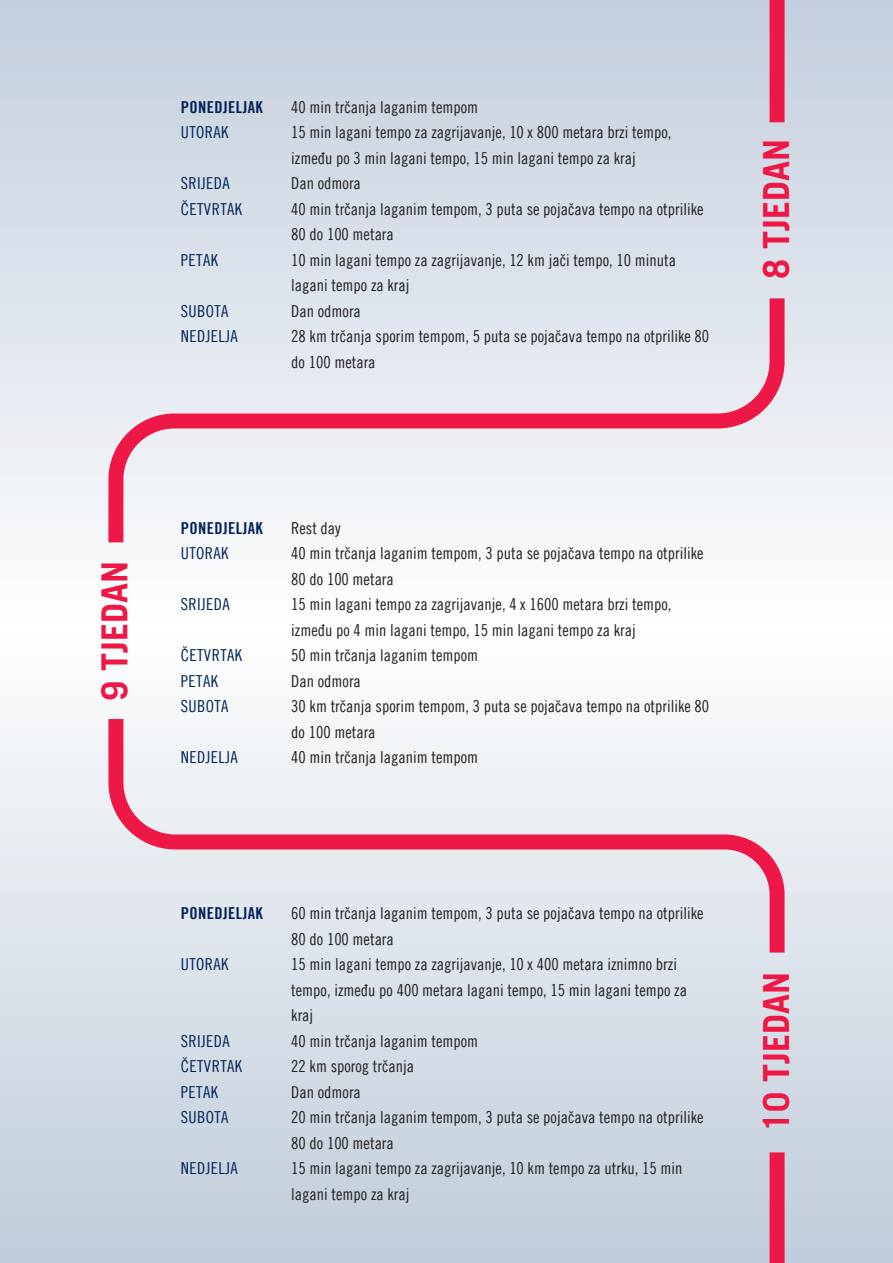
<style>
.page{position:relative;width:893px;height:1263px;background:#fff}
.page>*{position:absolute;margin:0;border:0;box-sizing:border-box;transform-origin:0 0}
.t1{font:700 36px "Trade Gothic LT Std";color:#ed1845}
.t2{font:16.5px/25.5px "Trade Gothic PF Cond Eighteen";color:#231f20}
.t3{font:16.5px "Trade Gothic PF Cond Eighteen";letter-spacing:.025em;color:#002359}
.t4{font:16.5px "Trade Gothic PF Bold Cond Twenty";letter-spacing:.025em;color:#002359}
</style>
<div class="page">
<div style="left:0;top:0;width:893px;height:421px;background:linear-gradient(to bottom,#c3cddb,#e9edf3)"></div>
<div style="left:0;top:842px;width:893px;height:421px;background:linear-gradient(to bottom,#e8ecf1,#c0ccd9)"></div>
<div style="left:0;top:421px;width:893px;height:421px;background:#f9fafb"></div>
<div style="left:769px;top:0;width:15px;height:122px;background:#ed1845"></div>
<svg style="left:101px;top:283px;width:691px;height:260px"></svg>
<svg style="left:101px;top:719px;width:691px;height:248px"></svg>
<div style="left:769px;top:1152px;width:15px;height:111px;background:#ed1845"></div>
<p class="t4" style="left:181px;top:97px;width:84px">PONEDJELJAK</p>
<p class="t2" style="left:291px;top:94px;width:188px">40 min trčanja laganim tempom</p>
<p class="t3" style="left:181px;top:123px;width:49px">UTORAK</p>
<p class="t2" style="left:291px;top:120px;width:382px">15 min lagani tempo za zagrijavanje, 10 x 800 metara brzi tempo, između po 3 min lagani tempo, 15 min lagani tempo za kraj</p>
<p class="t3" style="left:181px;top:174px;width:51px">SRIJEDA</p>
<p class="t2" style="left:291px;top:171px;width:71px">Dan odmora</p>
<p class="t3" style="left:181px;top:199px;width:63px">ČETVRTAK</p>
<p class="t2" style="left:291px;top:196px;width:414px">40 min trčanja laganim tempom, 3 puta se pojačava tempo na otprilike<br>80 do 100 metara</p>
<p class="t3" style="left:181px;top:250px;width:39px">PETAK</p>
<p class="t2" style="left:291px;top:247px;width:386px">10 min lagani tempo za zagrijavanje, 12 km jači tempo, 10 minuta lagani tempo za kraj</p>
<p class="t3" style="left:181px;top:301px;width:49px">SUBOTA</p>
<p class="t2" style="left:291px;top:298px;width:71px">Dan odmora</p>
<p class="t3" style="left:181px;top:327px;width:58px">NEDJELJA</p>
<p class="t2" style="left:291px;top:324px;width:419px">28 km trčanja sporim tempom, 5 puta se pojačava tempo na otprilike 80 do 100 metara</p>
<h1 class="t1" style="left:754px;top:279px;width:142px;rotate:-90deg">8 TJEDAN</h1>
<h1 class="t1" style="left:93px;top:701px;width:142px;rotate:-90deg">9 TJEDAN</h1>
<p class="t4" style="left:181px;top:518px;width:84px">PONEDJELJAK</p>
<p class="t2" style="left:291px;top:515px;width:51px">Rest day</p>
<p class="t3" style="left:181px;top:543px;width:49px">UTORAK</p>
<p class="t2" style="left:291px;top:540px;width:414px">40 min trčanja laganim tempom, 3 puta se pojačava tempo na otprilike<br>80 do 100 metara</p>
<p class="t3" style="left:181px;top:594px;width:51px">SRIJEDA</p>
<p class="t2" style="left:291px;top:591px;width:382px">15 min lagani tempo za zagrijavanje, 4 x 1600 metara brzi tempo, između po 4 min lagani tempo, 15 min lagani tempo za kraj</p>
<p class="t3" style="left:181px;top:645px;width:63px">ČETVRTAK</p>
<p class="t2" style="left:291px;top:642px;width:188px">50 min trčanja laganim tempom</p>
<p class="t3" style="left:181px;top:671px;width:39px">PETAK</p>
<p class="t2" style="left:291px;top:668px;width:71px">Dan odmora</p>
<p class="t3" style="left:181px;top:696px;width:49px">SUBOTA</p>
<p class="t2" style="left:291px;top:693px;width:419px">30 km trčanja sporim tempom, 3 puta se pojačava tempo na otprilike 80 do 100 metara</p>
<p class="t3" style="left:181px;top:747px;width:58px">NEDJELJA</p>
<p class="t2" style="left:291px;top:744px;width:188px">40 min trčanja laganim tempom</p>
<p class="t4" style="left:181px;top:903px;width:84px">PONEDJELJAK</p>
<p class="t2" style="left:291px;top:901px;width:414px">60 min trčanja laganim tempom, 3 puta se pojačava tempo na otprilike<br>80 do 100 metara</p>
<p class="t3" style="left:181px;top:955px;width:49px">UTORAK</p>
<p class="t2" style="left:291px;top:952px;width:397px">15 min lagani tempo za zagrijavanje, 10 x 400 metara iznimno brzi tempo, između po 400 metara lagani tempo, 15 min lagani tempo za kraj</p>
<p class="t3" style="left:181px;top:1031px;width:51px">SRIJEDA</p>
<p class="t2" style="left:291px;top:1028px;width:188px">40 min trčanja laganim tempom</p>
<p class="t3" style="left:181px;top:1057px;width:63px">ČETVRTAK</p>
<p class="t2" style="left:291px;top:1054px;width:124px">22 km sporog trčanja</p>
<p class="t3" style="left:181px;top:1082px;width:39px">PETAK</p>
<p class="t2" style="left:291px;top:1079px;width:71px">Dan odmora</p>
<p class="t3" style="left:181px;top:1108px;width:49px">SUBOTA</p>
<p class="t2" style="left:291px;top:1105px;width:414px">20 min trčanja laganim tempom, 3 puta se pojačava tempo na otprilike<br>80 do 100 metara</p>
<p class="t3" style="left:181px;top:1159px;width:58px">NEDJELJA</p>
<p class="t2" style="left:291px;top:1155px;width:393px">15 min lagani tempo za zagrijavanje, 10 km tempo za utrku, 15 min lagani tempo za kraj</p>
<h1 class="t1" style="left:754px;top:1132px;width:162px;rotate:-90deg">10 TJEDAN</h1>
</div>
